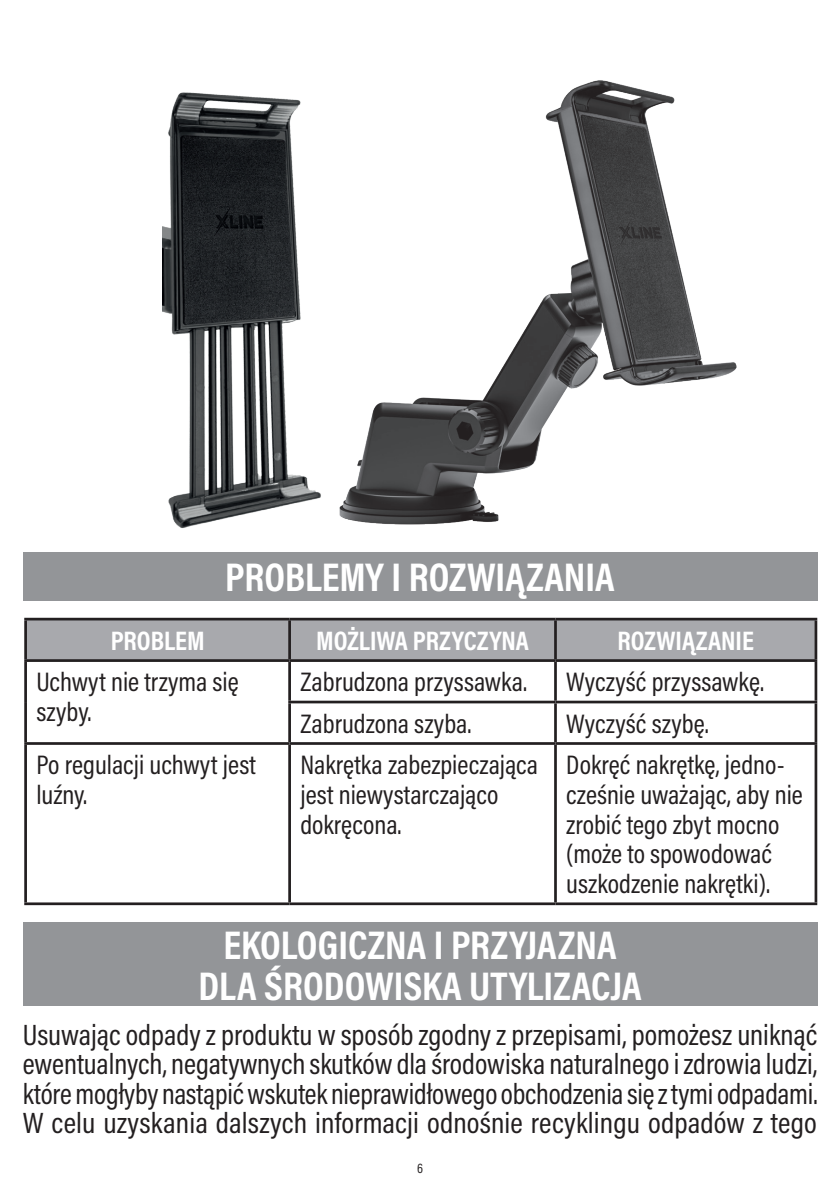
<style>
.page{position:relative;width:840px;height:1191px;background:#fff}
.page>*{position:absolute;margin:0;border:0;box-sizing:border-box;transform-origin:0 0}
.t1{font:700 40.4px/40.4px "Acumin Pro Cond";color:#fff;text-align:center}
.t2{font:29.6px/29.6px "Acumin Pro Cond";letter-spacing:.005em;color:#231f20;text-align:justify}
.t3{font:27px/29.6px "Acumin Pro Cond";color:#231f20}
.t4{font:700 27px "Acumin Pro Cond";color:#fff}
.t5{font:14px "Acumin Pro Cond";color:#231f20}
</style>
<div class="page">
<div style="left:23px;top:552px;width:793px;height:49px;background:#939598"></div>
<div style="left:23px;top:922px;width:793px;height:83px;background:#939598"></div>
<img style="left:162px;top:92px;width:145px;height:436px">
<div style="left:27px;top:620px;width:787px;height:39px;background:#a8a9ad"></div>
<hr style="left:24px;top:618px;width:265px;height:2px;background:#231f20">
<hr style="left:24px;top:620px;width:3px;height:39px;background:#231f20">
<hr style="left:289px;top:618px;width:266px;height:2px;background:#231f20">
<hr style="left:288px;top:620px;width:3px;height:39px;background:#231f20">
<hr style="left:555px;top:618px;width:261px;height:2px;background:#231f20">
<hr style="left:554px;top:620px;width:2px;height:39px;background:#231f20">
<hr style="left:814px;top:620px;width:2px;height:39px;background:#231f20">
<hr style="left:24px;top:659px;width:265px;height:3px;background:#231f20">
<hr style="left:24px;top:662px;width:3px;height:40px;background:#231f20">
<hr style="left:289px;top:659px;width:266px;height:3px;background:#231f20">
<hr style="left:288px;top:662px;width:3px;height:38px;background:#231f20">
<hr style="left:555px;top:659px;width:261px;height:3px;background:#231f20">
<hr style="left:554px;top:662px;width:2px;height:38px;background:#231f20">
<hr style="left:814px;top:662px;width:2px;height:38px;background:#231f20">
<hr style="left:24px;top:702px;width:3px;height:40px;background:#231f20">
<hr style="left:288px;top:700px;width:267px;height:3px;background:#231f20">
<hr style="left:288px;top:703px;width:3px;height:39px;background:#231f20">
<hr style="left:555px;top:700px;width:261px;height:3px;background:#231f20">
<hr style="left:554px;top:703px;width:2px;height:39px;background:#231f20">
<hr style="left:814px;top:703px;width:2px;height:39px;background:#231f20">
<hr style="left:24px;top:742px;width:265px;height:3px;background:#231f20">
<hr style="left:24px;top:745px;width:3px;height:157px;background:#231f20">
<hr style="left:289px;top:742px;width:266px;height:3px;background:#231f20">
<hr style="left:288px;top:745px;width:3px;height:157px;background:#231f20">
<hr style="left:555px;top:742px;width:261px;height:3px;background:#231f20">
<hr style="left:554px;top:745px;width:2px;height:157px;background:#231f20">
<hr style="left:814px;top:745px;width:2px;height:157px;background:#231f20">
<hr style="left:24px;top:902px;width:265px;height:3px;background:#231f20">
<hr style="left:289px;top:902px;width:266px;height:3px;background:#231f20">
<hr style="left:555px;top:902px;width:261px;height:3px;background:#231f20">
<img style="left:307px;top:80px;width:430px;height:445px">
<h1 class="t1" style="left:225px;top:555px;width:391px">PROBLEMY I ROZWIĄZANIA</h1>
<p class="t4" style="left:111px;top:622px;width:95px">PROBLEM</p>
<p class="t4" style="left:316px;top:622px;width:214px">MOŻLIWA PRZYCZYNA</p>
<p class="t4" style="left:617px;top:622px;width:138px">ROZWIĄZANIE</p>
<p class="t3" style="left:36px;top:666px;width:204px">Uchwyt nie trzyma się szyby.</p>
<p class="t3" style="left:300px;top:666px;width:228px">Zabrudzona przyssawka.</p>
<p class="t3" style="left:566px;top:666px;width:199px">Wyczyść przyssawkę.</p>
<p class="t3" style="left:300px;top:708px;width:172px">Zabrudzona szyba.</p>
<p class="t3" style="left:566px;top:708px;width:144px">Wyczyść szybę.</p>
<p class="t3" style="left:36px;top:749px;width:221px">Po regulacji uchwyt jest luźny.</p>
<p class="t3" style="left:300px;top:749px;width:239px">Nakrętka zabezpieczająca jest niewystarczająco dokręcona.</p>
<p class="t3" style="left:566px;top:749px;width:238px">Dokręć nakrętkę, jedno&shy;cześnie uważając, aby nie zrobić tego zbyt mocno (może to spowodować uszkodzenie nakrętki).</p>
<h1 class="t1" style="left:198px;top:924px;width:444px">EKOLOGICZNA I PRZYJAZNA<br>DLA ŚRODOWISKA UTYLIZACJA</h1>
<p class="t2" style="left:23px;top:1019px;width:796px">Usuwając odpady z produktu w sposób zgodny z przepisami, pomożesz uniknąć ewentualnych, negatywnych skutków dla środowiska naturalnego i zdrowia ludzi, które mogłyby nastąpić wskutek nieprawidłowego obchodzenia się z tymi odpadami.<br>W celu uzyskania dalszych informacji odnośnie recyklingu odpadów z tego</p>
<p class="t5" style="left:417px;top:1159px;width:7px">6</p>
</div>
